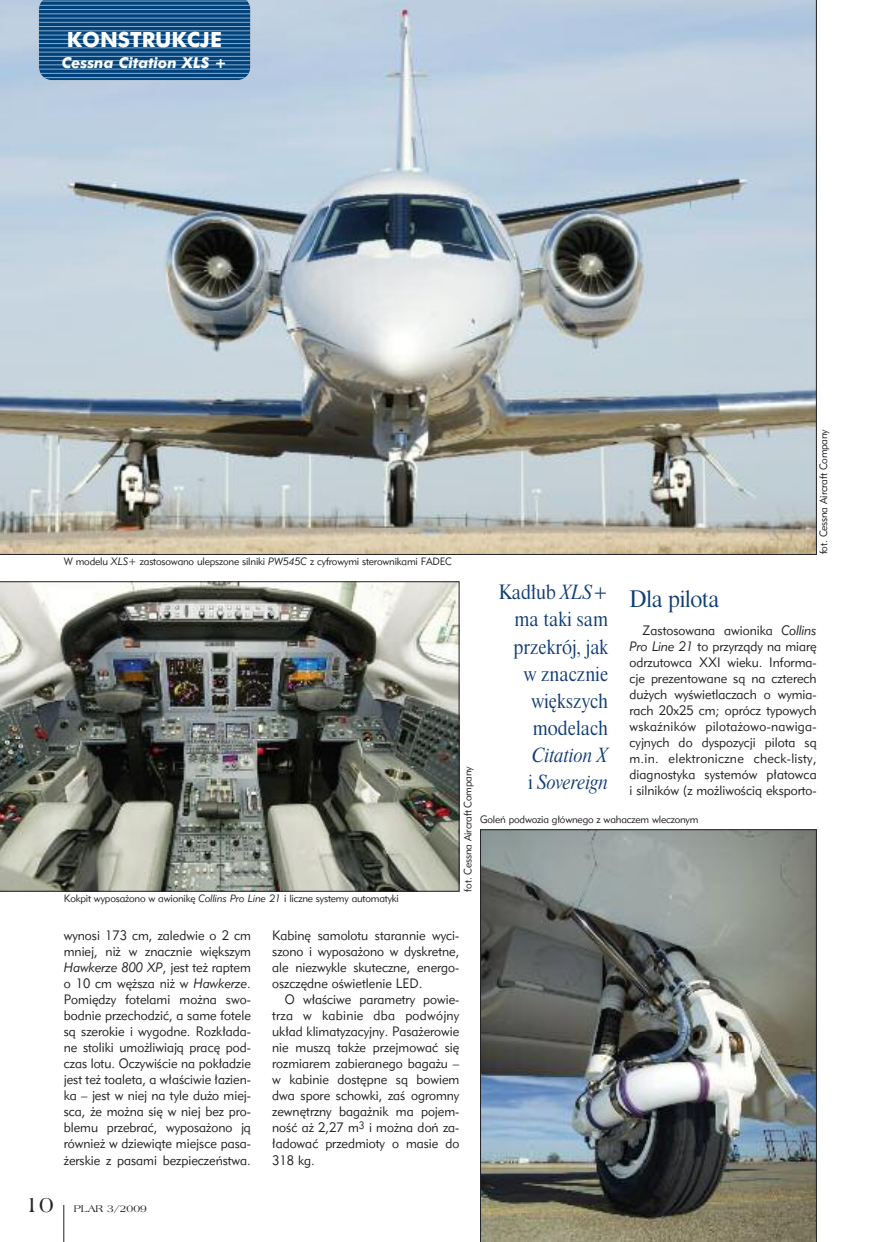
<style>
.page{position:relative;width:872px;height:1242px;background:#fff}
.page>*{position:absolute;margin:0;border:0;box-sizing:border-box;transform-origin:0 0}
.t1{font:22.5px "Dutch 801 Hd EU";letter-spacing:-.015em;color:#113d75}
.t2{font:21px "Futura EU Bold OTF";color:#fff}
.t3{font:19.5px/27px "Dutch 801 Hd EU";color:#113d75;text-align:right;scale:.95 1}
.t4{font:italic 19.5px/27px "Dutch 801 Hd EU";color:#113d75;scale:.95 1}
.t5{font:italic 700 15px "Futura EU";color:#fff}
.t6{font:13.5px/16px "Geometric 415 Lt EU";color:#222225;text-align:justify;scale:.95 1}
.t7{font:10.5px "Geometric 415 Lt EU";letter-spacing:-.015em;color:#222225}
.t8{font:10.5px "Americana EU";color:#222225}
.s1{font-style:italic}
.s2{font-style:normal}
.s3{font-size:22.5px}
</style>
<div class="page">
<hr style="left:64px;top:1205px;width:1px;height:37px;background:#222225">
<img style="left:0;top:0;width:816px;height:555px">
<img style="left:0;top:581px;width:459px;height:310px">
<img style="left:480px;top:829px;width:336px;height:413px">
<svg style="left:38px;top:0;width:213px;height:81px;background:#245e8f"></svg>
<h2 class="t2" style="left:67px;top:27px;width:157px">KONSTRUKCJE</h2>
<p class="t5" style="left:62px;top:53px;width:167px">Cessna Citation XLS +</p>
<p class="t7" style="left:64px;top:555px;width:389px">W modelu <span class="s1">XLS+</span> zastosowano ulepszone silniki <span class="s1">PW545C</span> z cyfrowymi sterownikami FADEC</p>
<p class="t7" style="left:64px;top:892px;width:337px">Kokpit wyposażono w awionikę <span class="s1">Collins Pro Line 21</span> i liczne systemy automatyki</p>
<p class="t7" style="left:817px;top:554px;width:127px;rotate:-90deg">fot. Cessna Aircraft Company</p>
<h3 class="t3" style="left:499px;top:579px;width:117px">Kadłub <span class="s1">XLS+ </span>ma taki sam przekrój, jak w znacznie większych modelach</h3>
<h3 class="t4" style="left:528px;top:741px;width:86px">Citation X <span class="s2">i</span> Sovereign</h3>
<h1 class="t1" style="left:629px;top:585px;width:91px">Dla pilota</h1>
<p class="t6" style="left:629px;top:622px;width:198px;text-indent:13px">Zastosowana awionika <span class="s1">Collins Pro Line 21</span> to przyrządy na miarę odrzutowca XXI wieku. Informa&shy;cje prezentowane są na czterech dużych wyświetlaczach o wymia&shy;rach 20x25 cm; oprócz typowych wskaźników pilotażowo-nawiga&shy;cyjnych do dyspozycji pilota są m.in. elektroniczne check-listy, diagnostyka systemów płatowca i silników (z możliwością eksporto-</p>
<p class="t7" style="left:461px;top:891px;width:127px;rotate:-90deg">fot. Cessna Aircraft Company</p>
<p class="t7" style="left:480px;top:813px;width:220px">Goleń podwozia głównego z wahaczem wleczonym</p>
<p class="t6" style="left:64px;top:926px;width:198px">wynosi 173 cm, zaledwie o 2 cm mniej, niż w znacznie większym <span class="s1">Hawkerze 800 XP</span>, jest też raptem o 10 cm węższa niż w <span class="s1">Hawkerze</span>.<br>Pomiędzy fotelami można swo&shy;bodnie przechodzić, a same fotele są szerokie i wygodne. Rozkłada&shy;ne stoliki umożliwiają pracę pod&shy;czas lotu. Oczywiście na pokładzie jest też toaleta, a właściwie łazien&shy;ka – jest w niej na tyle dużo miej&shy;sca, że można się w niej bez pro&shy;blemu przebrać, wyposażono ją również w dziewiąte miejsce pasa&shy;żerskie z pasami bezpieczeństwa.</p>
<p class="t6" style="left:272px;top:926px;width:198px">Kabinę samolotu starannie wyci&shy;szono i wyposażono w dyskretne, ale niezwykle skuteczne, energo&shy;oszczędne oświetlenie LED.</p>
<p class="t6" style="left:272px;top:991px;width:198px;text-indent:13px">O właściwe parametry powie&shy;trza w kabinie dba podwójny układ klimatyzacyjny. Pasażerowie nie muszą także przejmować się rozmiarem zabieranego bagażu – w kabinie dostępne są bowiem dwa spore schowki, zaś ogromny zewnętrzny bagażnik ma pojem&shy;ność aż 2,27 m<sup>3</sup> i można doń za&shy;ładować przedmioty o masie do 318 kg.</p>
<p class="t8" style="left:25px;top:1202px;width:124px"><span class="s3">10</span> PLAR 3/2009</p>
</div>
